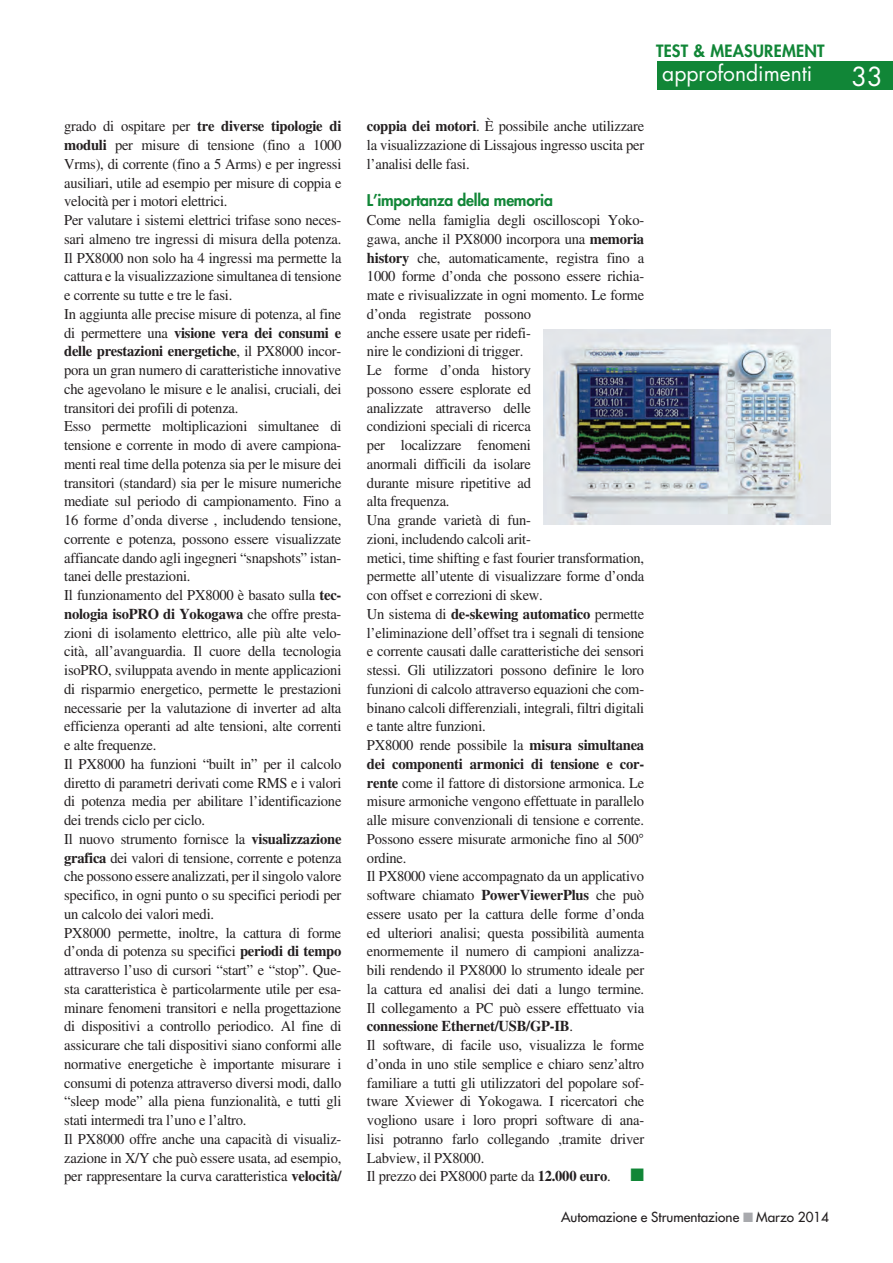
<style>
.page{position:relative;width:893px;height:1263px;background:#fff}
.page>*{position:absolute;margin:0;border:0;box-sizing:border-box;transform-origin:0 0}
.t1{font:25.5px "Futura LT";color:#fff}
.t2{font:21px "Futura LT";color:#fff}
.t3{font:800 16.5px "Futura LT";letter-spacing:.015em;color:#118637}
.t4{font:800 15.75px "Futura LT";letter-spacing:-.015em;color:#118637}
.t5{font:15px/18.8px "Times LT";letter-spacing:-.015em;color:#231f20}
.t6{font:13.5px "Futura LT";color:#231f20}
.s1{font-weight:700}
.s2{color:#118637}
.s3{color:#a8a9ad}
</style>
<div class="page">
<div style="left:657px;top:62px;width:236px;height:28px;background:#118637"></div>
<img style="left:544px;top:330px;width:286px;height:194px">
<p class="t3" style="left:656px;top:40px;width:170px">TEST &amp; MEASUREMENT</p>
<h2 class="t2" style="left:662px;top:60px;width:152px">approfondimenti</h2>
<p class="t5" style="left:64px;top:117px;width:279px">grado di ospitare per <span class="s1">tre diverse tipologie di moduli</span> per misure di tensione (fino a 1000<br>Vrms), di corrente (fino a 5 Arms) e per ingressi ausiliari, utile ad esempio per misure di coppia e velocità per i motori elettrici.<br>Per valutare i sistemi elettrici trifase sono neces&shy;sari almeno tre ingressi di misura della potenza.<br>Il PX8000 non solo ha 4 ingressi ma permette la cattura e la visualizzazione simultanea di tensione e corrente su tutte e tre le fasi.<br>In aggiunta alle precise misure di potenza, al fine di permettere una <span class="s1">visione vera dei consumi e delle prestazioni energetiche</span>, il PX8000 incor&shy;pora un gran numero di caratteristiche innovative che agevolano le misure e le analisi, cruciali, dei transitori dei profili di potenza.<br>Esso permette moltiplicazioni simultanee di tensione e corrente in modo di avere campiona&shy;menti real time della potenza sia per le misure dei transitori (standard) sia per le misure numeriche mediate sul periodo di campionamento. Fino a 16 forme d’onda diverse , includendo tensione, corrente e potenza, possono essere visualizzate affiancate dando agli ingegneri “snapshots” istan&shy;tanei delle prestazioni.<br>Il funzionamento del PX8000 è basato sulla <span class="s1">tec&shy;nologia isoPRO di Yokogawa</span> che offre presta&shy;zioni di isolamento elettrico, alle più alte velo&shy;cità, all’avanguardia. Il cuore della tecnologia isoPRO, sviluppata avendo in mente applicazioni di risparmio energetico, permette le prestazioni necessarie per la valutazione di inverter ad alta efficienza operanti ad alte tensioni, alte correnti e alte frequenze.<br>Il PX8000 ha funzioni “built in” per il calcolo diretto di parametri derivati come RMS e i valori di potenza media per abilitare l’identificazione dei trends ciclo per ciclo.<br>Il nuovo strumento fornisce la <span class="s1">visualizzazione grafica</span> dei valori di tensione, corrente e potenza che possono essere analizzati, per il singolo valore specifico, in ogni punto o su specifici periodi per un calcolo dei valori medi.<br>PX8000 permette, inoltre, la cattura di forme d’onda di potenza su specifici <span class="s1">periodi di tempo </span>attraverso l’uso di cursori “start” e “stop”. Que&shy;sta caratteristica è particolarmente utile per esa&shy;minare fenomeni transitori e nella progettazione di dispositivi a controllo periodico. Al fine di assicurare che tali dispositivi siano conformi alle normative energetiche è importante misurare i consumi di potenza attraverso diversi modi, dallo “sleep mode” alla piena funzionalità, e tutti gli stati intermedi tra l’uno e l’altro.<br>Il PX8000 offre anche una capacità di visualiz&shy;zazione in X/Y che può essere usata, ad esempio, per rappresentare la curva caratteristica <span class="s1">velocità/</span></p>
<p class="t5" style="left:367px;top:117px;width:279px;text-align:justify"><span class="s1">coppia dei motori</span>. È possibile anche utilizzare la visualizzazione di Lissajous ingresso uscita per l’analisi delle fasi.</p>
<p class="t4" style="left:367px;top:190px;width:187px">L’importanza della memoria</p>
<p class="t5" style="left:367px;top:210px;width:279px">Come nella famiglia degli oscilloscopi Yoko&shy;gawa, anche il PX8000 incorpora una <span class="s1">memoria history</span> che, automaticamente, registra fino a 1000 forme d’onda che possono essere richia&shy;mate e rivisualizzate in ogni momento. Le forme d’onda registrate possono<br>anche essere usate per ridefi-<br>nire le condizioni di trigger.<br>Le forme d’onda history<br>possono essere esplorate ed<br>analizzate attraverso delle<br>condizioni speciali di ricerca<br>per localizzare fenomeni<br>anormali difficili da isolare<br>durante misure ripetitive ad<br>alta frequenza.<br>Una grande varietà di fun-<br>zioni, includendo calcoli arit-<br>metici, time shifting e fast fourier transformation, permette all’utente di visualizzare forme d’onda con offset e correzioni di skew.<br>Un sistema di <span class="s1">de-skewing automatico</span> permette l’eliminazione dell’offset tra i segnali di tensione e corrente causati dalle caratteristiche dei sensori stessi. Gli utilizzatori possono definire le loro funzioni di calcolo attraverso equazioni che com&shy;binano calcoli differenziali, integrali, filtri digitali e tante altre funzioni.<br>PX8000 rende possibile la <span class="s1">misura simultanea dei componenti armonici di tensione e cor&shy;rente</span> come il fattore di distorsione armonica. Le misure armoniche vengono effettuate in parallelo alle misure convenzionali di tensione e corrente.<br>Possono essere misurate armoniche fino al 500° ordine.<br>Il PX8000 viene accompagnato da un applicativo software chiamato <span class="s1">PowerViewerPlus</span> che può essere usato per la cattura delle forme d’onda ed ulteriori analisi; questa possibilità aumenta enormemente il numero di campioni analizza&shy;bili rendendo il PX8000 lo strumento ideale per la cattura ed analisi dei dati a lungo termine.<br>Il collegamento a PC può essere effettuato via <span class="s1">connessione Ethernet/USB/GP-IB</span>.<br>Il software, di facile uso, visualizza le forme d’onda in uno stile semplice e chiaro senz’altro familiare a tutti gli utilizzatori del popolare sof&shy;tware Xviewer di Yokogawa. I ricercatori che vogliono usare i loro propri software di ana&shy;lisi potranno farlo collegando ,tramite driver Labview, il PX8000.<br>Il prezzo dei PX8000 parte da <span class="s1">12.000 euro</span>. <span class="s2">■</span></p>
<p class="t6" style="left:561px;top:1208px;width:270px">Automazione e Strumentazione <span class="s3">■</span> Marzo 2014</p>
<h1 class="t1" style="left:852px;top:60px;width:33px">33</h1>
</div>
